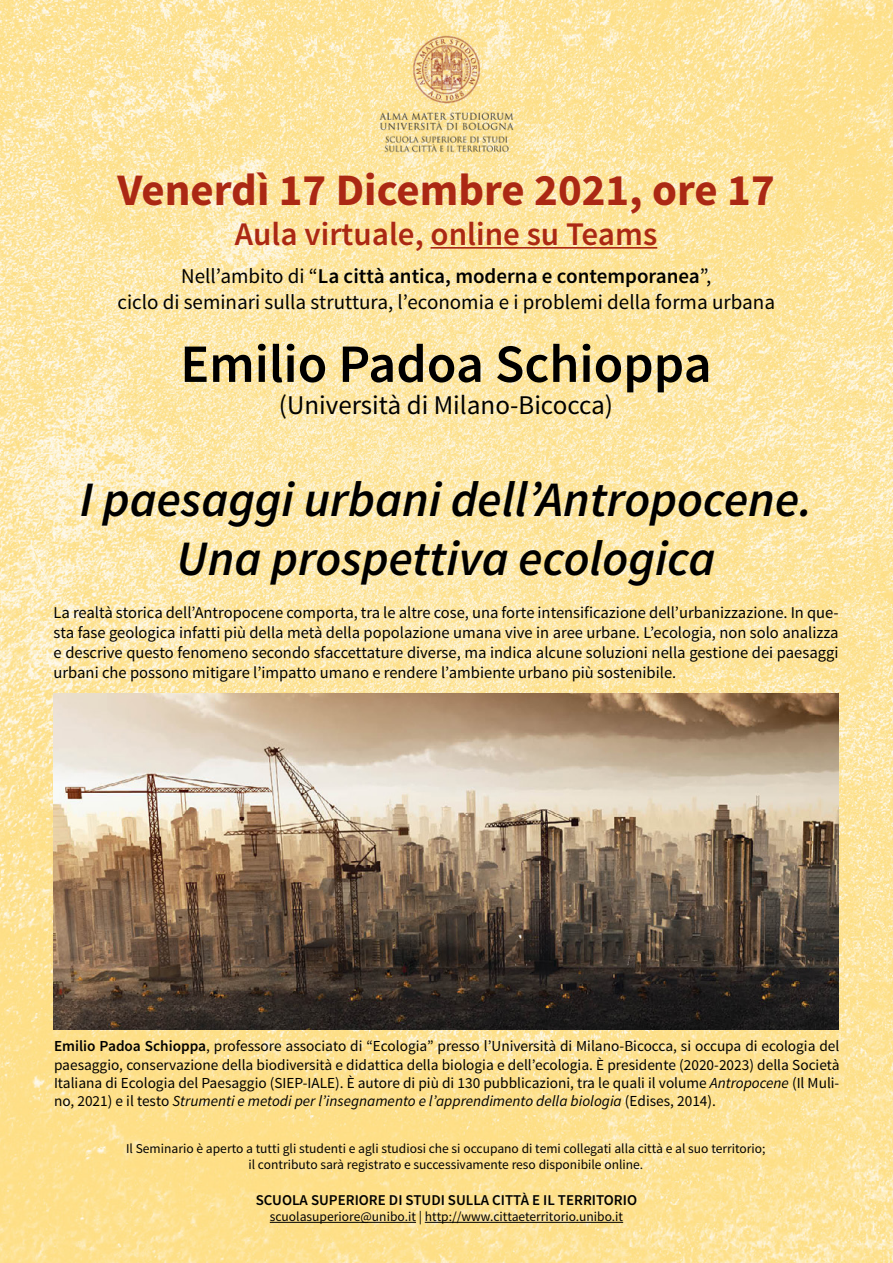
<style>
.page{position:relative;width:893px;height:1263px;background:#fff}
.page>*{position:absolute;margin:0;border:0;box-sizing:border-box;transform-origin:0 0}
.t1{font:600 54px "Source Sans Pro";color:#000}
.t2{font:italic 600 49.5px/59.4px "Source Sans Pro";color:#000;text-align:center}
.t3{font:700 45px "Source Sans Pro";color:#ab2814}
.t4{font:600 33px "Source Sans Pro";color:#ab2814}
.t5{font:27px "Source Sans Pro";color:#000}
.t6{font:21px/25.2px "Source Sans Pro";color:#000;text-align:center}
.t7{font:16.5px/19.8px "Source Sans Pro";color:#000;text-align:justify}
.t8{font:15.3px/18.3px "Source Sans Pro";color:#000;text-align:justify}
.t9{font:600 15px "Source Sans Pro";color:#000}
.t10{font:13.5px/16.2px "Source Sans Pro";color:#000;text-align:center}
.s1{font-weight:600}
.s2{font-style:italic}
</style>
<div class="page">
<img style="left:0;top:0;width:893px;height:1263px">
<img style="left:310px;top:33px;width:272px;height:131px">
<hr style="left:431px;top:247px;width:226px;height:2px;background:#ab2814">
<hr style="left:270px;top:1222px;width:146px;height:1px;background:#000">
<hr style="left:425px;top:1222px;width:198px;height:1px;background:#000">
<img style="left:53px;top:693px;width:785px;height:337px">
<h3 class="t3" style="left:117px;top:161px;width:659px">Venerdì 17 Dicembre 2021, ore 17</h3>
<h3 class="t4" style="left:235px;top:213px;width:424px">Aula virtuale, online su Teams</h3>
<h3 class="t6" style="left:117px;top:264px;width:659px">Nell’ambito di “<span class="s1">La città antica, moderna e contemporanea</span>”,<br>ciclo di seminari sulla struttura, l’economia e i problemi della forma urbana</h3>
<h1 class="t1" style="left:180px;top:330px;width:533px">Emilio Padoa Schioppa</h1>
<h3 class="t5" style="left:279px;top:389px;width:336px">(Università di Milano-Bicocca)</h3>
<h2 class="t2" style="left:80px;top:469px;width:734px">I paesaggi urbani dell’Antropocene.<br>Una prospettiva ecologica</h2>
<p class="t7" style="left:54px;top:603px;width:787px">La realtà storica dell’Antropocene comporta, tra le altre cose, una forte intensificazione dell’urbanizzazione. In que&shy;sta fase geologica infatti più della metà della popolazione umana vive in aree urbane. L’ecologia, non solo analizza e descrive questo fenomeno secondo sfaccettature diverse, ma indica alcune soluzioni nella gestione dei paesaggi urbani che possono mitigare l’impatto umano e rendere l’ambiente urbano più sostenibile.</p>
<p class="t8" style="left:54px;top:1037px;width:787px"><span class="s1">Emilio Padoa Schioppa</span>, professore associato di “Ecologia” presso l’Università di Milano-Bicocca, si occupa di ecologia del paesaggio, conservazione della biodiversità e didattica della biologia e dell’ecologia. È presidente (2020-2023) della Società Italiana di Ecologia del Paesaggio (SIEP-IALE). È autore di più di 130 pubblicazioni, tra le quali il volume <span class="s2">Antropocene</span> (Il Muli&shy;no, 2021) e il testo <span class="s2">Strumenti e metodi per l’insegnamento e l’apprendimento della biologia</span> (Edises, 2014).</p>
<p class="t10" style="left:126px;top:1140px;width:641px">Il Seminario è aperto a tutti gli studenti e agli studiosi che si occupano di temi collegati alla città e al suo territorio; il contributo sarà registrato e successivamente reso disponibile online.</p>
<p class="t9" style="left:256px;top:1190px;width:383px">SCUOLA SUPERIORE DI STUDI SULLA CITTÀ E IL TERRITORIO</p>
<p class="t10" style="left:270px;top:1208px;width:355px">scuolasuperiore@unibo.it | http://www.cittaeterritorio.unibo.it</p>
</div>
